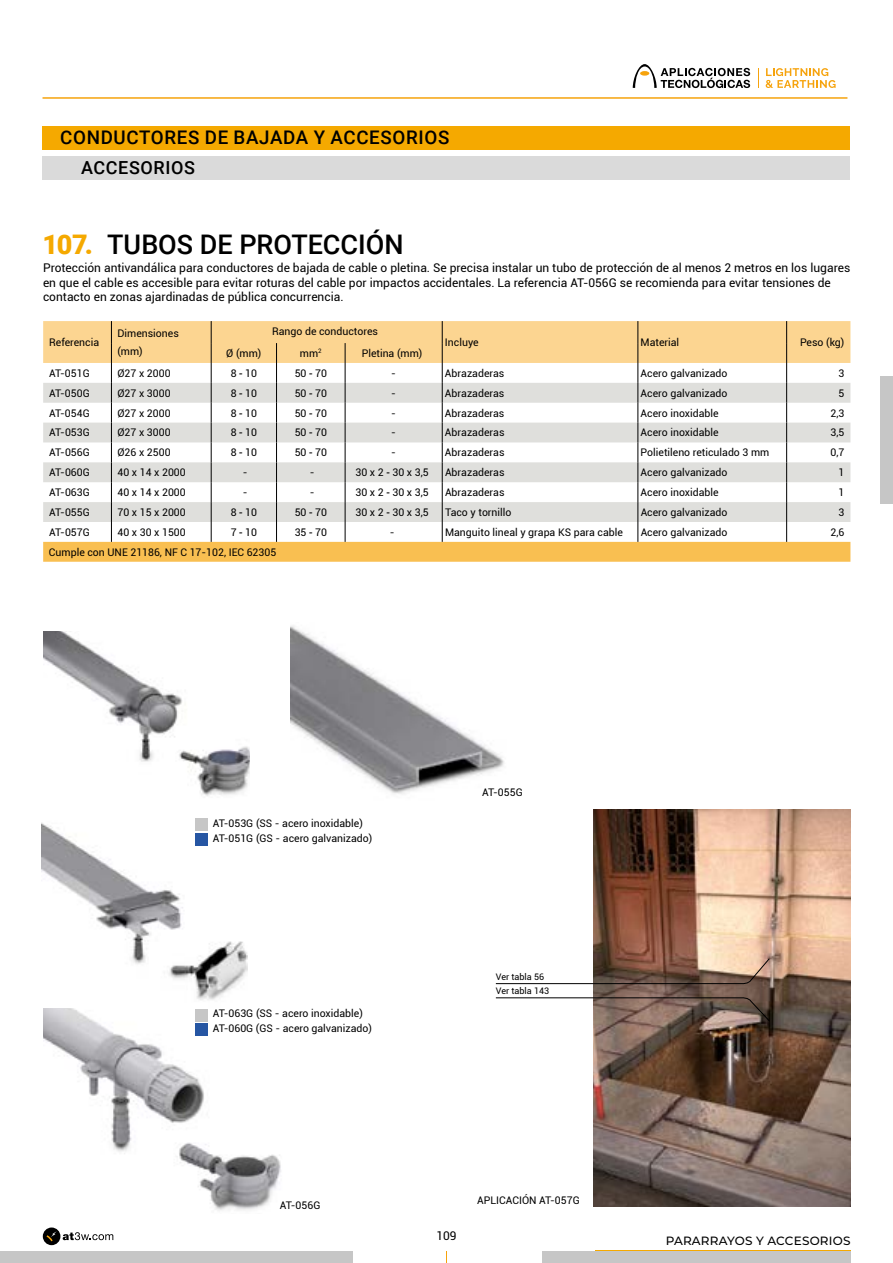
<style>
.page{position:relative;width:893px;height:1263px;background:#fff}
.page>*{position:absolute;margin:0;border:0;box-sizing:border-box;transform-origin:0 0}
.t1{font:500 27px "Roboto";color:#000}
.t2{font:900 27px "Roboto";color:#f5a900}
.t3{font:500 18.75px "Roboto";letter-spacing:.035em;color:#000}
.t4{font:500 18px "Roboto";letter-spacing:.035em;color:#000}
.t5{font:12px/14.4px "Roboto";color:#000}
.t6{font:500 12px "Montserrat";letter-spacing:.015em;color:#000}
.t7{font:10.5px/15px "Roboto";color:#000}
.t8{font:9px/13.8px "Roboto";color:#000}
.s1{font-weight:500}
</style>
<div class="page">
<div style="left:542px;top:1251px;width:308px;height:12px;background:#c6c6c6"></div>
<div style="left:0;top:1251px;width:353px;height:12px;background:#c6c6c6"></div>
<div style="left:880px;top:376px;width:13px;height:128px;background:#c6c6c6"></div>
<hr style="left:43px;top:97px;width:804px;height:2px;background:#f6a30d">
<svg style="left:633px;top:64px;width:117px;height:24px"></svg>
<div style="left:640px;top:71px;width:9px;height:5px;background:#f6a30d;border-radius:50%"></div>
<svg style="left:766px;top:68px;width:70px;height:20px"></svg>
<svg style="left:758px;top:68px;width:1px;height:20px"></svg>
<svg style="left:446px;top:1251px;width:1px;height:12px"></svg>
<div style="left:43px;top:126px;width:807px;height:23px;background:#f5a900"></div>
<img style="left:593px;top:809px;width:257px;height:397px">
<img style="left:43px;top:631px;width:207px;height:165px">
<img style="left:291px;top:625px;width:213px;height:169px">
<img style="left:43px;top:1008px;width:238px;height:203px">
<img style="left:42px;top:823px;width:205px;height:177px">
<div style="left:195px;top:818px;width:13px;height:13px;background:#c6c6c6"></div>
<div style="left:195px;top:833px;width:13px;height:13px;background:#2656a3"></div>
<div style="left:195px;top:1009px;width:13px;height:12px;background:#c6c6c6"></div>
<div style="left:195px;top:1023px;width:13px;height:13px;background:#2656a3"></div>
<svg style="left:495px;top:958px;width:275px;height:26px"></svg>
<svg style="left:43px;top:321px;width:807px;height:241px"></svg>
<svg style="left:495px;top:997px;width:275px;height:25px"></svg>
<div style="left:43px;top:157px;width:807px;height:23px;background:#dadada"></div>
<svg style="left:63px;top:1232px;width:50px;height:8px"></svg>
<div style="left:43px;top:1227px;width:17px;height:18px;background:#000;border-radius:50%"></div>
<svg style="left:47px;top:1231px;width:10px;height:10px"></svg>
<h2 class="t3" style="left:60px;top:124px;width:391px">CONDUCTORES DE BAJADA Y ACCESORIOS</h2>
<h3 class="t4" style="left:81px;top:155px;width:116px">ACCESORIOS</h3>
<h1 class="t1" style="left:107px;top:226px;width:298px">TUBOS DE PROTECCIÓN</h1>
<p class="t5" style="left:43px;top:260px;width:809px">Protección antivandálica para conductores de bajada de cable o pletina. Se precisa instalar un tubo de protección de al menos 2 metros en los lugares en que el cable es accesible para evitar roturas del cable por impactos accidentales. La referencia AT-056G se recomienda para evitar tensiones de contacto en zonas ajardinadas de pública concurrencia.</p>
<p class="t7" style="left:49px;top:334px;width:51px">Referencia</p>
<p class="t7" style="left:117px;top:324px;width:63px;line-height:18px">Dimensiones (mm)</p>
<p class="t7" style="left:272px;top:323px;width:107px">Rango de conductores</p>
<h1 class="t2" style="left:43px;top:226px;width:52px">107.</h1>
<p class="t7" style="left:445px;top:334px;width:35px">Incluye</p>
<p class="t7" style="left:641px;top:334px;width:40px">Material</p>
<p class="t7" style="left:800px;top:334px;width:46px">Peso (kg)</p>
<p class="t7" style="left:226px;top:345px;width:37px">Ø (mm)</p>
<p class="t7" style="left:300px;top:345px;width:23px">mm<sup>2</sup></p>
<p class="t7" style="left:362px;top:345px;width:62px">Pletina (mm)</p>
<p class="t7" style="left:49px;top:365px;width:42px">AT-051G</p>
<p class="t7" style="left:117px;top:365px;width:55px">Ø27 x 2000</p>
<p class="t7" style="left:231px;top:365px;width:28px">8 <span class="s1">-</span> 10</p>
<p class="t7" style="left:295px;top:365px;width:34px">50 <span class="s1">-</span> 70</p>
<p class="t7" style="left:391px;top:365px;width:6px">-</p>
<p class="t7" style="left:445px;top:365px;width:61px">Abrazaderas</p>
<p class="t7" style="left:641px;top:365px;width:88px">Acero galvanizado</p>
<p class="t7" style="left:838px;top:365px;width:7px">3</p>
<p class="t7" style="left:49px;top:385px;width:42px">AT-050G</p>
<p class="t7" style="left:117px;top:385px;width:55px">Ø27 x 3000</p>
<p class="t7" style="left:231px;top:385px;width:28px">8 <span class="s1">-</span> 10</p>
<p class="t7" style="left:295px;top:385px;width:34px">50 <span class="s1">-</span> 70</p>
<p class="t7" style="left:391px;top:385px;width:6px">-</p>
<p class="t7" style="left:445px;top:385px;width:61px">Abrazaderas</p>
<p class="t7" style="left:641px;top:385px;width:88px">Acero galvanizado</p>
<p class="t7" style="left:838px;top:385px;width:7px">5</p>
<p class="t7" style="left:49px;top:405px;width:42px">AT-054G</p>
<p class="t7" style="left:117px;top:405px;width:55px">Ø27 x 2000</p>
<p class="t7" style="left:231px;top:405px;width:28px">8 <span class="s1">-</span> 10</p>
<p class="t7" style="left:295px;top:405px;width:34px">50 <span class="s1">-</span> 70</p>
<p class="t7" style="left:391px;top:405px;width:6px">-</p>
<p class="t7" style="left:445px;top:405px;width:61px">Abrazaderas</p>
<p class="t7" style="left:641px;top:405px;width:80px">Acero inoxidable</p>
<p class="t7" style="left:831px;top:405px;width:15px">2,3</p>
<p class="t7" style="left:49px;top:425px;width:42px">AT-053G</p>
<p class="t7" style="left:117px;top:425px;width:55px">Ø27 x 3000</p>
<p class="t7" style="left:231px;top:425px;width:28px">8 <span class="s1">-</span> 10</p>
<p class="t7" style="left:295px;top:425px;width:34px">50 <span class="s1">-</span> 70</p>
<p class="t7" style="left:391px;top:425px;width:6px">-</p>
<p class="t7" style="left:445px;top:425px;width:61px">Abrazaderas</p>
<p class="t7" style="left:641px;top:425px;width:80px">Acero inoxidable</p>
<p class="t7" style="left:831px;top:425px;width:15px">3,5</p>
<p class="t7" style="left:49px;top:445px;width:42px">AT-056G</p>
<p class="t7" style="left:117px;top:445px;width:55px">Ø26 x 2500</p>
<p class="t7" style="left:231px;top:445px;width:28px">8 <span class="s1">-</span> 10</p>
<p class="t7" style="left:295px;top:445px;width:34px">50 <span class="s1">-</span> 70</p>
<p class="t7" style="left:391px;top:445px;width:6px">-</p>
<p class="t7" style="left:445px;top:445px;width:61px">Abrazaderas</p>
<p class="t7" style="left:641px;top:445px;width:130px">Polietileno reticulado 3 mm</p>
<p class="t7" style="left:831px;top:445px;width:15px">0,7</p>
<p class="t7" style="left:49px;top:465px;width:42px">AT-060G</p>
<p class="t7" style="left:117px;top:465px;width:70px">40 x 14 x 2000</p>
<p class="t7" style="left:243px;top:465px;width:6px">-</p>
<p class="t7" style="left:310px;top:465px;width:6px">-</p>
<p class="t7" style="left:355px;top:465px;width:75px">30 x 2 <span class="s1">-</span> 30 x 3,5</p>
<p class="t7" style="left:445px;top:465px;width:61px">Abrazaderas</p>
<p class="t7" style="left:641px;top:465px;width:88px">Acero galvanizado</p>
<p class="t7" style="left:839px;top:465px;width:7px">1</p>
<p class="t7" style="left:49px;top:484px;width:42px">AT-063G</p>
<p class="t7" style="left:117px;top:484px;width:70px">40 x 14 x 2000</p>
<p class="t7" style="left:243px;top:484px;width:6px">-</p>
<p class="t7" style="left:310px;top:484px;width:6px">-</p>
<p class="t7" style="left:355px;top:484px;width:75px">30 x 2 <span class="s1">-</span> 30 x 3,5</p>
<p class="t7" style="left:445px;top:484px;width:61px">Abrazaderas</p>
<p class="t7" style="left:641px;top:484px;width:80px">Acero inoxidable</p>
<p class="t7" style="left:839px;top:484px;width:7px">1</p>
<p class="t7" style="left:49px;top:504px;width:42px">AT-055G</p>
<p class="t7" style="left:117px;top:504px;width:70px">70 x 15 x 2000</p>
<p class="t7" style="left:231px;top:504px;width:28px">8 <span class="s1">-</span> 10</p>
<p class="t7" style="left:295px;top:504px;width:34px">50 <span class="s1">-</span> 70</p>
<p class="t7" style="left:355px;top:504px;width:75px">30 x 2 <span class="s1">-</span> 30 x 3,5</p>
<p class="t7" style="left:445px;top:504px;width:68px">Taco y tornillo</p>
<p class="t7" style="left:641px;top:504px;width:88px">Acero galvanizado</p>
<p class="t7" style="left:839px;top:504px;width:7px">3</p>
<p class="t7" style="left:49px;top:524px;width:42px">AT-057G</p>
<p class="t7" style="left:117px;top:524px;width:70px">40 x 30 x 1500</p>
<p class="t7" style="left:231px;top:524px;width:28px">7 <span class="s1">-</span> 10</p>
<p class="t7" style="left:295px;top:524px;width:34px">35 <span class="s1">-</span> 70</p>
<p class="t7" style="left:390px;top:524px;width:6px">-</p>
<p class="t7" style="left:445px;top:524px;width:179px">Manguito lineal y grapa KS para cable</p>
<p class="t7" style="left:641px;top:524px;width:88px">Acero galvanizado</p>
<p class="t7" style="left:831px;top:524px;width:15px">2,6</p>
<p class="t7" style="left:49px;top:544px;width:229px">Cumple con UNE 21186, NF C 17-102, IEC 62305</p>
<p class="t7" style="left:213px;top:815px;width:161px">AT-053G (SS - acero inoxidable)<br>AT-051G (GS - acero galvanizado)</p>
<p class="t7" style="left:213px;top:1005px;width:161px">AT-063G (SS - acero inoxidable)<br>AT-060G (GS - acero galvanizado)</p>
<p class="t7" style="left:280px;top:1197px;width:42px">AT-056G</p>
<p class="t7" style="left:482px;top:784px;width:42px">AT-055G</p>
<p class="t8" style="left:496px;top:970px;width:55px">Ver tabla 56<br>Ver tabla 143</p>
<p class="t5" style="left:436px;top:1228px;width:22px">109</p>
<p class="t7" style="left:477px;top:1192px;width:104px">APLICACIÓN AT-057G</p>
<p class="t6" style="left:666px;top:1232px;width:186px">PARARRAYOS Y ACCESORIOS</p>
</div>
